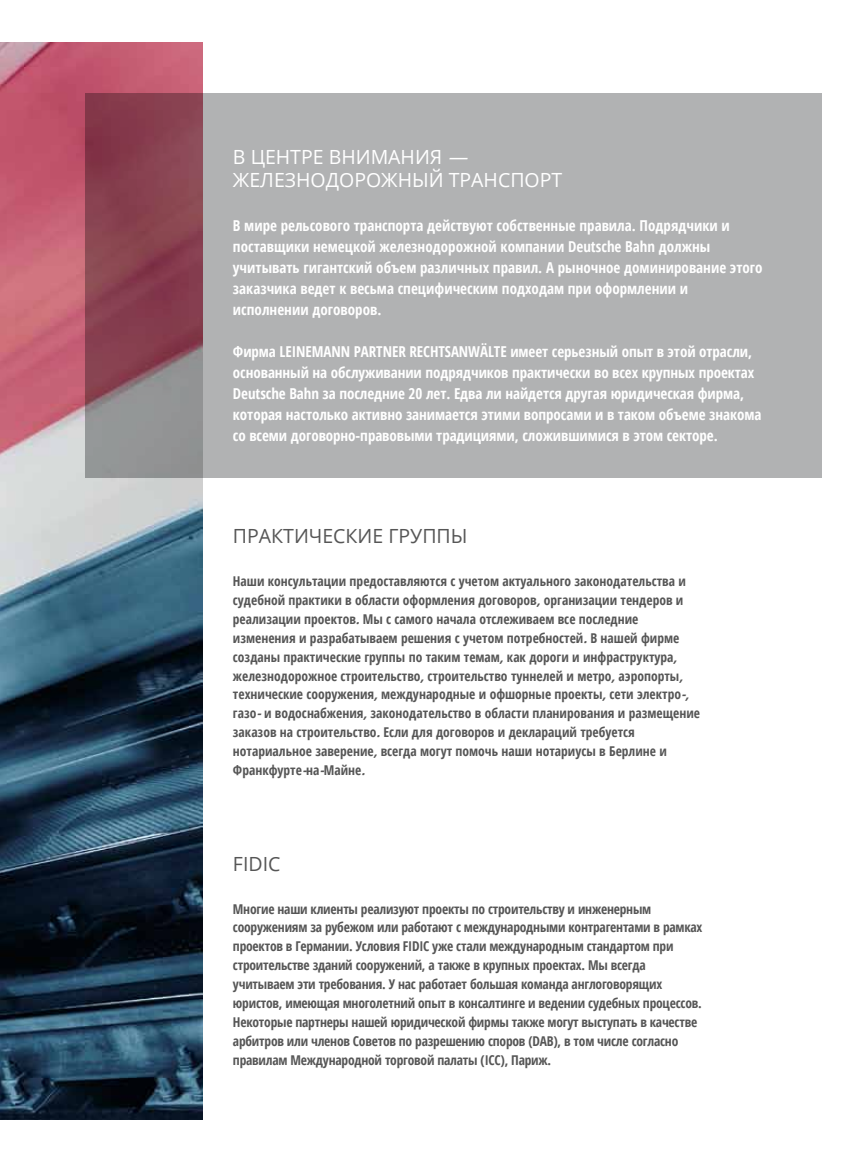
<style>
.page{position:relative;width:851px;height:1149px;background:#fff}
.page>*{position:absolute;margin:0;border:0;box-sizing:border-box;transform-origin:0 0}
.t1{font:19.5px/23.4px "Open Sans";color:#fff}
.t2{font:19.5px "Open Sans";color:#565656}
.t3{font:700 condensed 15px/21px "Open Sans";letter-spacing:-.005em;color:#fff}
.t4{font:700 condensed 13.5px/18.9px "Open Sans";color:#565656}
.s1{font-style:italic}
</style>
<div class="page">
<img style="left:0;top:43px;width:202px;height:1075px">
<svg style="left:85px;top:94px;width:736px;height:384px;background:#aaa3a5"></svg>
<h1 class="t1" style="left:233px;top:144px;width:331px">В ЦЕНТРЕ ВНИМАНИЯ <span class="s1">—<br></span>ЖЕЛЕЗНОДОРОЖНЫЙ ТРАНСПОРТ</h1>
<p class="t3" style="left:233px;top:215px;width:531px">В мире рельсового транспорта действуют собственные правила. Подрядчики и поставщики немецкой железнодорожной компании Deutsche Bahn должны учитывать гигантский объем различных правил. А рыночное доминирование этого заказчика ведет к весьма специфическим подходам при оформлении и исполнении договоров.</p>
<p class="t3" style="left:233px;top:341px;width:530px">Фирма LEINEMANN PARTNER RECHTSANWÄLTE имеет серьезный опыт в этой отрасли, основанный на обслуживании подрядчиков практически во всех крупных проектах Deutsche Bahn за последние 20 лет. Едва ли найдется другая юридическая фирма, которая настолько активно занимается этими вопросами и в таком объеме знакома со всеми договорно-правовыми традициями, сложившимися в этом секторе.</p>
<h1 class="t2" style="left:233px;top:523px;width:236px">ПРАКТИЧЕСКИЕ ГРУППЫ</h1>
<p class="t4" style="left:233px;top:571px;width:468px">Наши консультации предоставляются с учетом актуального законодательства и судебной практики в области оформления договоров<span class="s1">,</span>организации тендеров и реализации проектов<span class="s1">.</span>Мы с самого начала отслеживаем все последние изменения и разрабатываем решения с учетом потребностей<span class="s1">.</span>В нашей фирме созданы практические группы по таким темам<span class="s1">,</span>как дороги и инфраструктура<span class="s1">, </span>железнодорожное строительство<span class="s1">,</span>строительство туннелей и метро<span class="s1">,</span>аэропорты<span class="s1">, </span>технические сооружения<span class="s1">,</span>международные и офшорные проекты<span class="s1">,</span>сети электро<span class="s1">-, </span>газо<span class="s1">-</span>и водоснабжения<span class="s1">,</span>законодательство в области планирования и размещение заказов на строительство<span class="s1">.</span>Если для договоров и деклараций требуется нотариальное заверение<span class="s1">,</span>всегда могут помочь наши нотариусы в Берлине и Франкфурте<span class="s1">-</span>на<span class="s1">-</span>Майне<span class="s1">.</span></p>
<h1 class="t2" style="left:233px;top:850px;width:49px">FIDIC</h1>
<p class="t4" style="left:233px;top:898px;width:471px">Многие наши клиенты реализуют проекты по строительству и инженерным сооружениям за рубежом или работают с международными контрагентами в рамках проектов в Германии. Условия FIDIC уже стали международным стандартом при строительстве зданий сооружений, а также в крупных проектах. Мы всегда учитываем эти требования. У нас работает большая команда англоговорящих юристов, имеющая многолетний опыт в консалтинге и ведении судебных процессов.<br>Некоторые партнеры нашей юридической фирмы также могут выступать в качестве арбитров или членов Советов по разрешению споров (DAB), в том числе согласно правилам Международной торговой палаты (ICC), Париж.</p>
</div>
